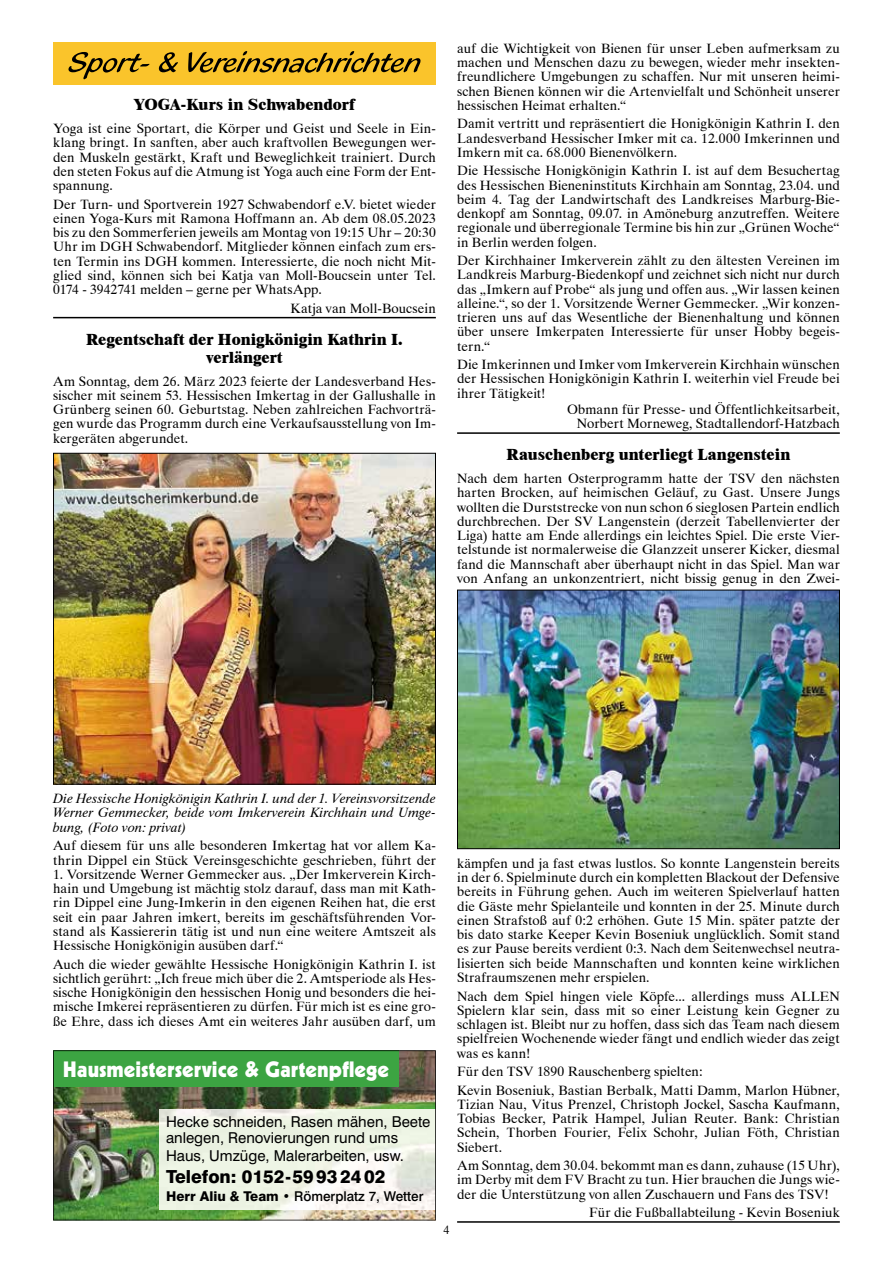
<style>
.page{position:relative;width:893px;height:1263px;background:#fff}
.page>*{position:absolute;margin:0;border:0;box-sizing:border-box;transform-origin:0 0}
.t1{font:21.75px "Geometric 231 BT Heavy C";color:#fff}
.t2{font:800 18px "Swiss 721 BT";color:#000}
.t3{font:800 16.5px/18px "Dutch 801 BT";color:#000;text-align:center}
.t4{font:15px/16.5px "Swiss 721 BT";color:#000}
.t5{font:13.5px/14.2px "Dutch 801 BT";letter-spacing:.005em;color:#000;text-align:justify}
.t6{font:italic 13.5px/14.2px "Dutch 801 BT";letter-spacing:.01em;color:#000;text-align:justify}
.t7{font:500 13.5px "Swiss 721 BT";color:#000}
.t8{font:12px "Dutch 801 BT";color:#000}
.s1{font-weight:800}
.s2{font-weight:400}
</style>
<div class="page">
<hr style="left:53px;top:317px;width:383px;height:1px;background:#000">
<hr style="left:457px;top:432px;width:383px;height:2px;background:#000">
<hr style="left:457px;top:1221px;width:383px;height:2px;background:#000">
<div style="left:53px;top:43px;width:383px;height:42px;background:#fac42b"></div>
<svg style="left:68px;top:51px;width:352px;height:28px"></svg>
<img style="left:53px;top:1050px;width:383px;height:170px">
<img style="left:55px;top:455px;width:379px;height:327px">
<div style="left:53px;top:453px;width:383px;height:331px;border:1px solid #000"></div>
<img style="left:459px;top:592px;width:379px;height:255px">
<div style="left:457px;top:590px;width:383px;height:259px;border:1px solid #000"></div>
<p class="t3" style="left:134px;top:95px;width:222px">YOGA-Kurs in Schwabendorf</p>
<p class="t5" style="left:53px;top:121px;width:384px">Yoga ist eine Sportart, die Körper und Geist und Seele in Ein&shy;klang bringt. In sanften, aber auch kraftvollen Bewegungen wer&shy;den Muskeln gestärkt, Kraft und Beweglichkeit trainiert. Durch den steten Fokus auf die Atmung ist Yoga auch eine Form der Ent&shy;spannung.</p>
<p class="t5" style="left:53px;top:197px;width:384px">Der Turn- und Sportverein 1927 Schwabendorf e.V. bietet wieder einen Yoga-Kurs mit Ramona Hoffmann an. Ab dem 08.05.2023 bis zu den Sommerferien jeweils am Montag von 19:15 Uhr – 20:30<br>Uhr im DGH Schwabendorf. Mitglieder können einfach zum ers&shy;ten Termin ins DGH kommen. Interessierte, die noch nicht Mit&shy;glied sind, können sich bei Katja van Moll-Boucsein unter Tel.<br>0174 - 3942741 melden – gerne per WhatsApp.</p>
<p class="t5" style="left:291px;top:301px;width:147px">Katja van Moll-Boucsein</p>
<p class="t3" style="left:86px;top:330px;width:318px">Regentschaft der Honigkönigin Kathrin I. verlängert</p>
<p class="t5" style="left:53px;top:374px;width:384px">Am Sonntag, dem 26. März 2023 feierte der Landesverband Hes&shy;sischer mit seinem 53. Hessischen Imkertag in der Gallushalle in Grünberg seinen 60. Geburtstag. Neben zahlreichen Fachvorträ&shy;gen wurde das Programm durch eine Verkaufsausstellung von Im&shy;kergeräten abgerundet.</p>
<p class="t5" style="left:457px;top:41px;width:384px">auf die Wichtigkeit von Bienen für unser Leben aufmerksam zu machen und Menschen dazu zu bewegen, wieder mehr insekten&shy;freundlichere Umgebungen zu schaffen. Nur mit unseren heimi&shy;schen Bienen können wir die Artenvielfalt und Schönheit unserer hessischen Heimat erhalten.“</p>
<p class="t5" style="left:457px;top:116px;width:384px">Damit vertritt und repräsentiert die Honigkönigin Kathrin I. den Landesverband Hessischer Imker mit ca. 12.000 Imkerinnen und Imkern mit ca. 68.000 Bienenvölkern.</p>
<p class="t5" style="left:457px;top:163px;width:384px">Die Hessische Honigkönigin Kathrin I. ist auf dem Besuchertag des Hessischen Bieneninstituts Kirchhain am Sonntag, 23.04. und beim 4. Tag der Landwirtschaft des Landkreises Marburg-Bie&shy;denkopf am Sonntag, 09.07. in Amöneburg anzutreffen. Weitere regionale und überregionale Termine bis hin zur „Grünen Woche“ in Berlin werden folgen.</p>
<p class="t5" style="left:457px;top:253px;width:384px">Der Kirchhainer Imkerverein zählt zu den ältesten Vereinen im Landkreis Marburg-Biedenkopf und zeichnet sich nicht nur durch das „Imkern auf Probe“ als jung und offen aus. „Wir lassen keinen alleine.“, so der 1. Vorsitzende Werner Gemmecker. „Wir konzen&shy;trieren uns auf das Wesentliche der Bienenhaltung und können über unsere Imkerpaten Interessierte für unser Hobby begeis&shy;tern.“</p>
<p class="t5" style="left:457px;top:357px;width:384px">Die Imkerinnen und Imker vom Imkerverein Kirchhain wünschen der Hessischen Honigkönigin Kathrin I. weiterhin viel Freude bei ihrer Tätigkeit!</p>
<p class="t5" style="left:567px;top:402px;width:274px;text-align:right">Obmann für Presse- und Öffentlichkeitsarbeit,<br>Norbert Morneweg, Stadtallendorf-Hatzbach</p>
<p class="t3" style="left:507px;top:445px;width:285px">Rauschenberg unterliegt Langenstein</p>
<p class="t5" style="left:457px;top:471px;width:384px">Nach dem harten Osterprogramm hatte der TSV den nächsten harten Brocken, auf heimischen Geläuf, zu Gast. Unsere Jungs wollten die Durststrecke von nun schon 6 sieglosen Partein endlich durchbrechen. Der SV Langenstein (derzeit Tabellenvierter der Liga) hatte am Ende allerdings ein leichtes Spiel. Die erste Vier&shy;telstunde ist normalerweise die Glanzzeit unserer Kicker, diesmal fand die Mannschaft aber überhaupt nicht in das Spiel. Man war von Anfang an unkonzentriert, nicht bissig genug in den Zwei-</p>
<p class="t6" style="left:53px;top:791px;width:384px">Die Hessische Honigkönigin Kathrin I. und der 1. Vereinsvorsitzende Werner Gemmecker, beide vom Imkerverein Kirchhain und Umge&shy;bung, (Foto von: privat)</p>
<p class="t5" style="left:53px;top:838px;width:384px">Auf diesem für uns alle besonderen Imkertag hat vor allem Ka&shy;thrin Dippel ein Stück Vereinsgeschichte geschrieben, führt der</p>
<p class="t5" style="left:53px;top:867px;width:384px">1. Vorsitzende Werner Gemmecker aus. „Der Imkerverein Kirch&shy;hain und Umgebung ist mächtig stolz darauf, dass man mit Kath&shy;rin Dippel eine Jung-Imkerin in den eigenen Reihen hat, die erst seit ein paar Jahren imkert, bereits im geschäftsführenden Vor&shy;stand als Kassiererin tätig ist und nun eine weitere Amtszeit als Hessische Honigkönigin ausüben darf.“</p>
<p class="t5" style="left:53px;top:957px;width:384px">Auch die wieder gewählte Hessische Honigkönigin Kathrin I. ist sichtlich gerührt: „Ich freue mich über die 2. Amtsperiode als Hes&shy;sische Honigkönigin den hessischen Honig und besonders die hei&shy;mische Imkerei repräsentieren zu dürfen. Für mich ist es eine gro&shy;ße Ehre, dass ich dieses Amt ein weiteres Jahr ausüben darf, um</p>
<h1 class="t1" style="left:63px;top:1055px;width:328px">Hausmeisterservice &amp; Gartenpflege</h1>
<p class="t4" style="left:166px;top:1113px;width:266px">Hecke schneiden, Rasen mähen, Beete anlegen, Renovierungen rund ums</p>
<p class="t4" style="left:166px;top:1148px;width:239px">Haus, Umzüge, Malerarbeiten, usw.</p>
<h2 class="t2" style="left:166px;top:1165px;width:221px">Telefon: 0152-59 93 24 02</h2>
<p class="t7" style="left:166px;top:1188px;width:259px"><span class="s1">Herr Aliu &amp; Team</span> <span class="s2">•</span> Römerplatz 7, Wetter</p>
<p class="t5" style="left:457px;top:856px;width:384px">kämpfen und ja fast etwas lustlos. So konnte Langenstein bereits in der 6. Spielminute durch ein kompletten Blackout der Defensive bereits in Führung gehen. Auch im weiteren Spielverlauf hatten die Gäste mehr Spielanteile und konnten in der 25. Minute durch einen Strafstoß auf 0:2 erhöhen. Gute 15 Min. später patzte der bis dato starke Keeper Kevin Boseniuk unglücklich. Somit stand es zur Pause bereits verdient 0:3. Nach dem Seitenwechsel neutra&shy;lisierten sich beide Mannschaften und konnten keine wirklichen Strafraumszenen mehr erspielen.</p>
<p class="t5" style="left:457px;top:988px;width:384px">Nach dem Spiel hingen viele Köpfe... allerdings muss ALLEN Spielern klar sein, dass mit so einer Leistung kein Gegner zu schlagen ist. Bleibt nur zu hoffen, dass sich das Team nach diesem spielfreien Wochenende wieder fängt und endlich wieder das zeigt was es kann!</p>
<p class="t5" style="left:457px;top:1062px;width:384px;line-height:18.5px">Für den TSV 1890 Rauschenberg spielten:<br>Kevin Boseniuk, Bastian Berbalk, Matti Damm, Marlon Hübner,</p>
<p class="t5" style="left:457px;top:1097px;width:384px">Tizian Nau, Vitus Prenzel, Christoph Jockel, Sascha Kaufmann, Tobias Becker, Patrik Hampel, Julian Reuter. Bank: Christian Schein, Thorben Fourier, Felix Schohr, Julian Föth, Christian Siebert.</p>
<p class="t5" style="left:457px;top:1158px;width:384px">Am Sonntag, dem 30.04. bekommt man es dann, zuhause (15 Uhr), im Derby mit dem FV Bracht zu tun. Hier brauchen die Jungs wie&shy;der die Unterstützung von allen Zuschauern und Fans des TSV!</p>
<p class="t5" style="left:589px;top:1205px;width:252px">Für die Fußballabteilung - Kevin Boseniuk</p>
<p class="t8" style="left:443px;top:1222px;width:7px">4</p>
</div>
